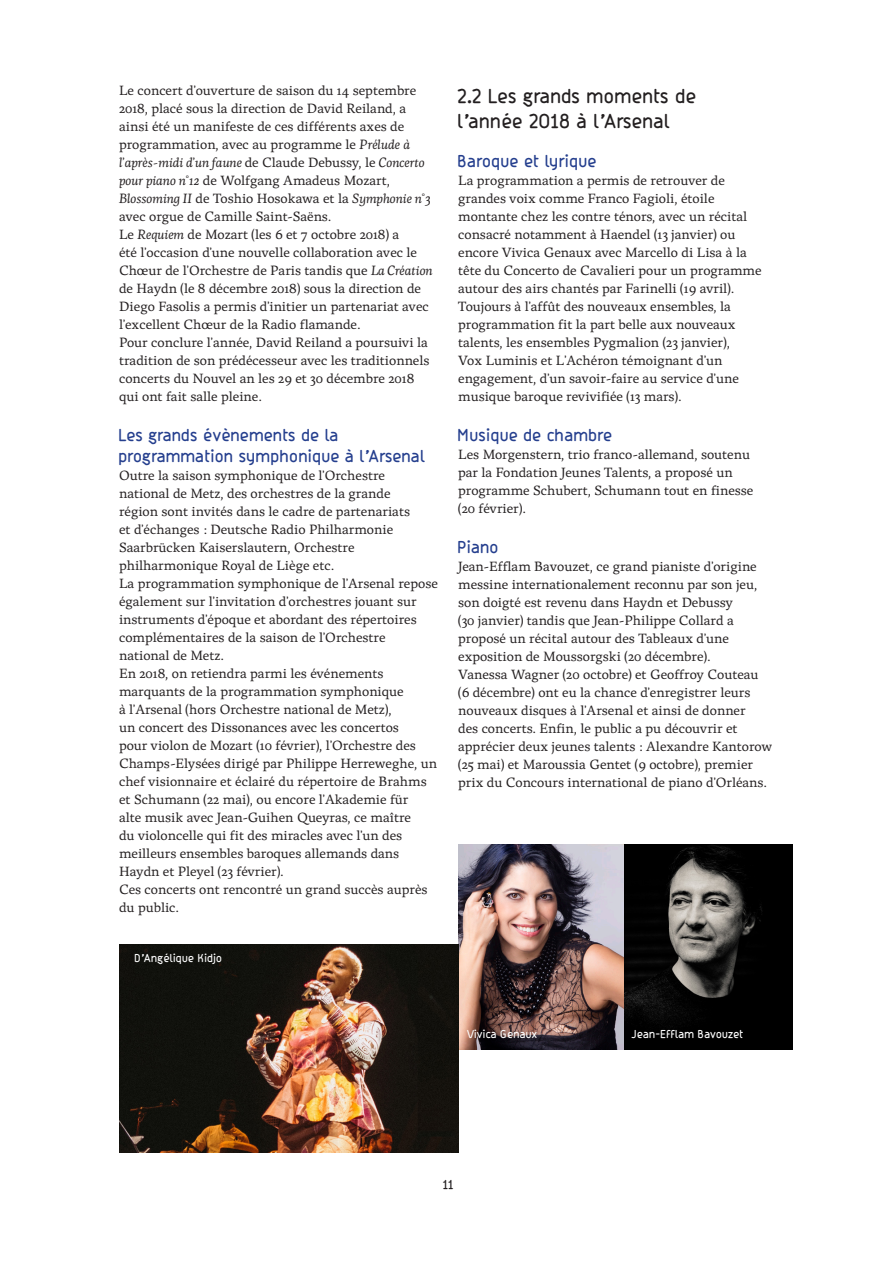
<style>
.page{position:relative;width:893px;height:1263px;background:#fff}
.page>*{position:absolute;margin:0;border:0;box-sizing:border-box;transform-origin:0 0}
.t1{font:500 21px/25.2px "Friends";color:#231f20}
.t2{font:500 18px/21.6px "Friends";color:#253f8e}
.t3{font:13.5px/18px "Malaussene Translation";color:#231f20}
.t4{font:500 13.5px "Friends";color:#231f20}
.t5{font:500 12px "Friends";color:#fff}
.s1{font-style:italic}
</style>
<div class="page">
<img style="left:458px;top:844px;width:166px;height:205px">
<img style="left:624px;top:844px;width:168px;height:205px">
<img style="left:119px;top:944px;width:339px;height:208px">
<p class="t3" style="left:119px;top:82px;width:313px">Le concert d’ouverture de saison du 14 septembre 2018, placé sous la direction de David Reiland, a ainsi été un manifeste de ces différents axes de programmation, avec au programme le <span class="s1">Prélude à l’après-midi d’un faune</span> de Claude Debussy, le <span class="s1">Concerto pour piano n°12</span> de Wolfgang Amadeus Mozart, <span class="s1">Blossoming II</span> de Toshio Hosokawa et la <span class="s1">Symphonie n°3 </span>avec orgue de Camille Saint-Saëns.</p>
<p class="t3" style="left:119px;top:226px;width:315px">Le <span class="s1">Requiem</span> de Mozart (les 6 et 7 octobre 2018) a<br>été l’occasion d’une nouvelle collaboration avec le Chœur de l’Orchestre de Paris tandis que <span class="s1">La Création </span>de Haydn (le 8 décembre 2018) sous la direction de Diego Fasolis a permis d’initier un partenariat avec l’excellent Chœur de la Radio flamande.</p>
<p class="t3" style="left:119px;top:334px;width:312px">Pour conclure l’année, David Reiland a poursuivi la tradition de son prédécesseur avec les traditionnels concerts du Nouvel an les 29 et 30 décembre 2018 qui ont fait salle pleine.</p>
<p class="t2" style="left:119px;top:424px;width:308px">Les grands évènements de la programmation symphonique à l’Arsenal</p>
<p class="t3" style="left:119px;top:467px;width:292px">Outre la saison symphonique de l’Orchestre national de Metz, des orchestres de la grande région sont invités dans le cadre de partenariats et d’échanges : Deutsche Radio Philharmonie Saarbrücken Kaiserslautern, Orchestre philharmonique Royal de Liège etc.</p>
<p class="t3" style="left:119px;top:575px;width:320px">La programmation symphonique de l’Arsenal repose également sur l’invitation d’orchestres jouant sur instruments d’époque et abordant des répertoires complémentaires de la saison de l’Orchestre national de Metz.</p>
<p class="t3" style="left:119px;top:665px;width:320px">En 2018, on retiendra parmi les événements marquants de la programmation symphonique<br>à l’Arsenal (hors Orchestre national de Metz),<br>un concert des Dissonances avec les concertos<br>pour violon de Mozart (10 février), l’Orchestre des Champs-Elysées dirigé par Philippe Herreweghe, un chef visionnaire et éclairé du répertoire de Brahms et Schumann (22 mai), ou encore l’Akademie für<br>alte musik avec Jean-Guihen Queyras, ce maître<br>du violoncelle qui fit des miracles avec l’un des meilleurs ensembles baroques allemands dans Haydn et Pleyel (23 février).</p>
<p class="t3" style="left:119px;top:881px;width:310px">Ces concerts ont rencontré un grand succès auprès du public.</p>
<p class="t5" style="left:135px;top:951px;width:89px">D’Angélique Kidjo</p>
<p class="t1" style="left:458px;top:83px;width:240px">2.2 Les grands moments de l’année 2018 à l’Arsenal</p>
<p class="t2" style="left:458px;top:150px;width:141px">Baroque et lyrique</p>
<p class="t3" style="left:458px;top:172px;width:305px">La programmation a permis de retrouver de grandes voix comme Franco Fagioli, étoile montante chez les contre ténors, avec un récital consacré notamment à Haendel (13 janvier) ou encore Vivica Genaux avec Marcello di Lisa à la tête du Concerto de Cavalieri pour un programme autour des airs chantés par Farinelli (19 avril).</p>
<p class="t3" style="left:458px;top:298px;width:282px">Toujours à l’affût des nouveaux ensembles, la programmation fit la part belle aux nouveaux talents, les ensembles Pygmalion (23 janvier), Vox Luminis et L’Achéron témoignant d’un engagement, d’un savoir-faire au service d’une musique baroque revivifiée (13 mars).</p>
<p class="t2" style="left:458px;top:424px;width:156px">Musique de chambre</p>
<p class="t3" style="left:458px;top:445px;width:297px">Les Morgenstern, trio franco-allemand, soutenu par la Fondation Jeunes Talents, a proposé un programme Schubert, Schumann tout en finesse (20 février).</p>
<p class="t2" style="left:458px;top:535px;width:43px">Piano</p>
<p class="t3" style="left:458px;top:557px;width:316px">Jean-Efflam Bavouzet, ce grand pianiste d’origine messine internationalement reconnu par son jeu, son doigté est revenu dans Haydn et Debussy<br>(30 janvier) tandis que Jean-Philippe Collard a proposé un récital autour des Tableaux d’une exposition de Moussorgski (20 décembre).<br>Vanessa Wagner (20 octobre) et Geoffroy Couteau (6 décembre) ont eu la chance d’enregistrer leurs nouveaux disques à l’Arsenal et ainsi de donner<br>des concerts. Enfin, le public a pu découvrir et apprécier deux jeunes talents : Alexandre Kantorow (25 mai) et Maroussia Gentet (9 octobre), premier prix du Concours international de piano d’Orléans.</p>
<p class="t5" style="left:468px;top:1028px;width:72px">Vivica Genaux</p>
<p class="t5" style="left:632px;top:1028px;width:113px">Jean-Efflam Bavouzet</p>
<p class="t4" style="left:443px;top:1177px;width:12px">11</p>
</div>
